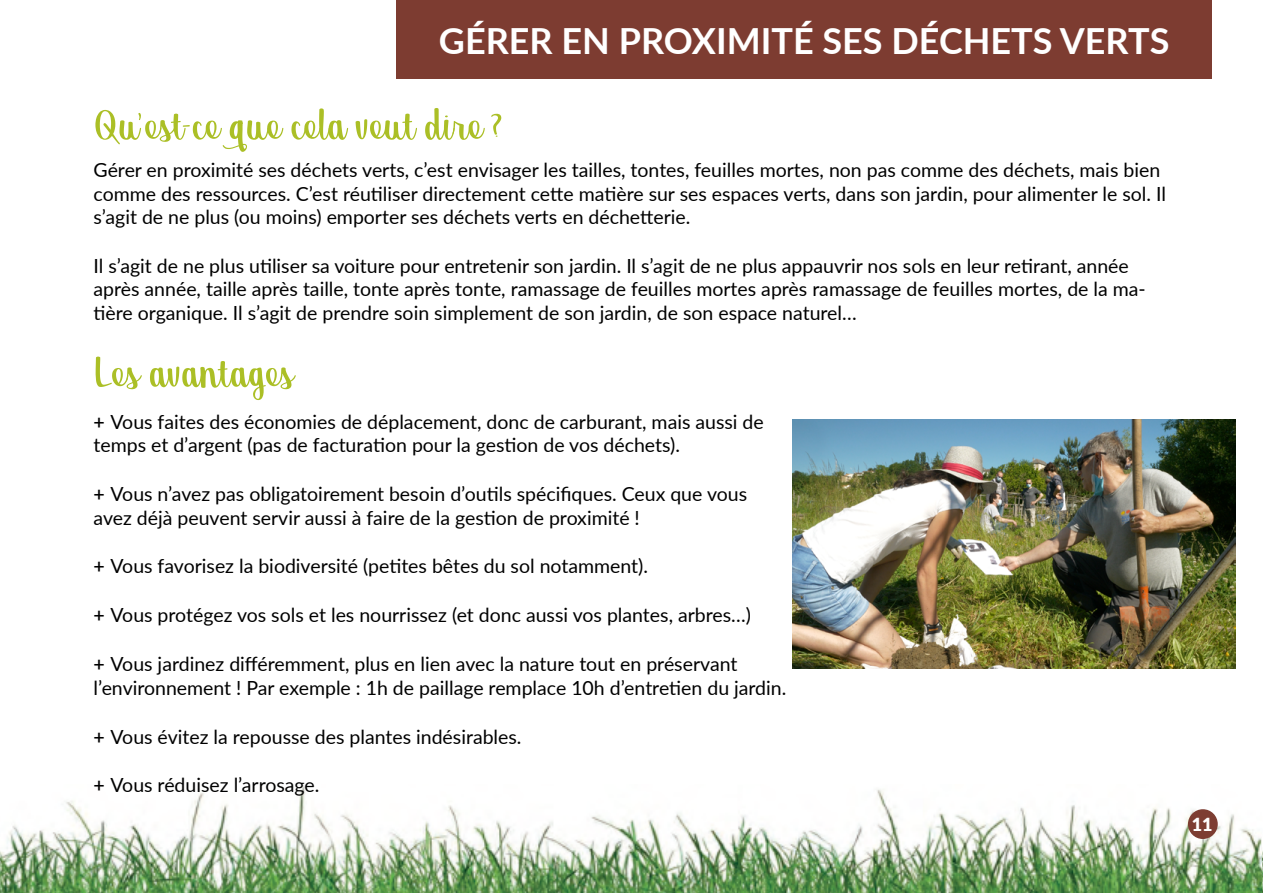
<style>
.page{position:relative;width:1263px;height:893px;background:#fff}
.page>*{position:absolute;margin:0;border:0;box-sizing:border-box;transform-origin:0 0}
.t1{font:61.5px "Georgina";color:#abbf26}
.t2{font:700 36px "Lato";color:#fff}
.t3{font:19.5px/23.4px "Lato";color:#000}
.t4{font:900 18px "Lato";color:#fff}
.s1{font-weight:600}
</style>
<div class="page">
<img style="left:0;top:785px;width:1263px;height:108px">
<div style="left:1189px;top:810px;width:28px;height:28px;background:#7d3d32;border-radius:50%"></div>
<div style="left:1188px;top:809px;width:30px;height:30px;border:2px solid #7d3d32;border-radius:50%"></div>
<div style="left:396px;top:0;width:816px;height:79px;background:#7d3c31"></div>
<img style="left:792px;top:419px;width:443px;height:249px">
<h2 class="t2" style="left:439px;top:15px;width:732px">GÉRER EN PROXIMITÉ SES DÉCHETS VERTS</h2>
<h1 class="t1" style="left:94px;top:100px;width:410px">Qu’est-ce que cela veut dire ?</h1>
<p class="t3" style="left:94px;top:158px;width:1074px">Gérer en proximité ses déchets verts, c’est envisager les tailles, tontes, feuilles mortes, non pas comme des déchets, mais bien comme des ressources. C’est réutiliser directement cette matière sur ses espaces verts, dans son jardin, pour alimenter le sol. Il s’agit de ne plus (ou moins) emporter ses déchets verts en déchetterie.</p>
<p class="t3" style="left:94px;top:253px;width:1054px">Il s’agit de ne plus utiliser sa voiture pour entretenir son jardin. Il s’agit de ne plus appauvrir nos sols en leur retirant, année après année, taille après taille, tonte après tonte, ramassage de feuilles mortes après ramassage de feuilles mortes, de la ma&shy;tière organique. Il s’agit de prendre soin simplement de son jardin, de son espace naturel…</p>
<h1 class="t1" style="left:94px;top:347px;width:200px">Les avantages</h1>
<p class="t3" style="left:94px;top:409px;width:672px"><span class="s1">+</span> Vous faites des économies de déplacement, donc de carburant, mais aussi de temps et d’argent (pas de facturation pour la gestion de vos déchets).</p>
<p class="t3" style="left:94px;top:481px;width:655px"><span class="s1">+</span> Vous n’avez pas obligatoirement besoin d’outils spécifiques. Ceux que vous avez déjà peuvent servir aussi à faire de la gestion de proximité !</p>
<p class="t3" style="left:94px;top:554px;width:556px"><span class="s1">+</span> Vous favorisez la biodiversité (petites bêtes du sol notamment).</p>
<p class="t3" style="left:94px;top:603px;width:659px"><span class="s1">+</span> Vous protégez vos sols et les nourrissez (et donc aussi vos plantes, arbres…)</p>
<p class="t3" style="left:94px;top:652px;width:694px"><span class="s1">+</span> Vous jardinez différemment, plus en lien avec la nature tout en préservant l’environnement ! Par exemple : 1h de paillage remplace 10h d’entretien du jardin.</p>
<p class="t3" style="left:94px;top:724px;width:429px"><span class="s1">+</span> Vous évitez la repousse des plantes indésirables.</p>
<p class="t3" style="left:94px;top:773px;width:227px"><span class="s1">+</span> Vous réduisez l’arrosage.</p>
<p class="t4" style="left:1192px;top:811px;width:22px">11</p>
</div>
